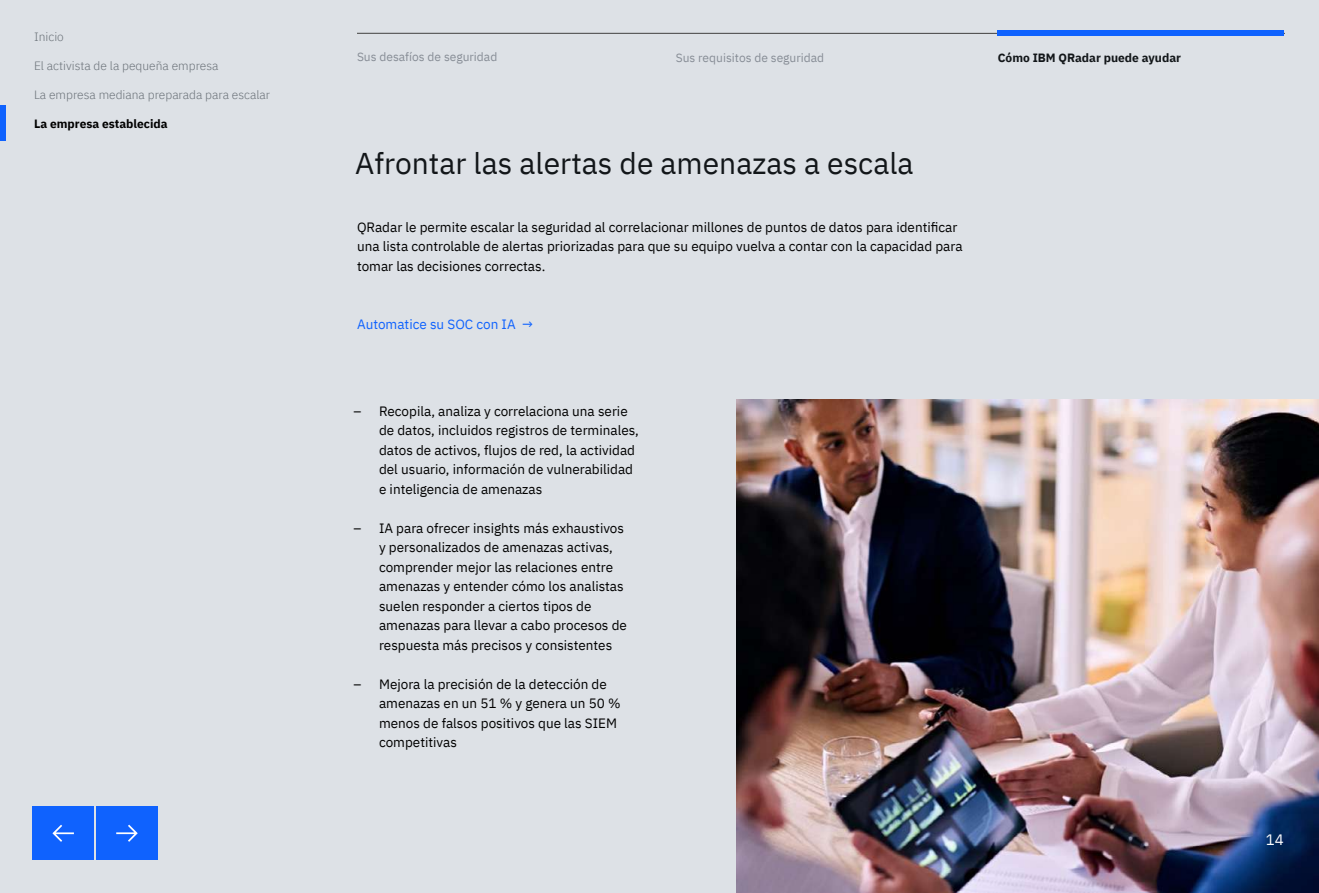
<style>
.page{position:relative;width:1319px;height:893px;background:#fff}
.page>*{position:absolute;margin:0;border:0;box-sizing:border-box;transform-origin:0 0}
.t1{font:30px "IBM Plex Sans";color:#121619}
.t2{font:15px "IBM Plex Sans";color:#fff}
.t3{font:13.5px/19.5px "IBM Plex Sans";color:#000}
.t4{font:13.5px "IBM Plex Sans";color:#0f62fe}
.t5{font:300 12px "IBM Plex Sans";color:#697077}
.t6{font:12px "IBM Plex Sans";color:#878d96}
.t7{font:700 12px "IBM Plex Sans";color:#121619}
.t8{font:700 12px "IBM Plex Sans";color:#000}
</style>
<div class="page">
<div style="left:0;top:0;width:1318px;height:893px;background:#dde1e6"></div>
<img style="left:736px;top:399px;width:582px;height:494px">
<hr style="left:357px;top:33px;width:927px;height:1px;background:#525252">
<div style="left:997px;top:31px;width:286px;height:5px;background:#0f62fe"></div>
<div style="left:0;top:105px;width:5px;height:36px;background:#0f62fe"></div>
<div style="left:33px;top:806px;width:61px;height:54px;background:#0f62fe"></div>
<div style="left:97px;top:806px;width:61px;height:54px;background:#0f62fe"></div>
<p class="t5" style="left:34px;top:28px;width:31px">Inicio</p>
<p class="t5" style="left:34px;top:57px;width:186px">El activista de la pequeña empresa</p>
<p class="t5" style="left:34px;top:86px;width:238px">La empresa mediana preparada para escalar</p>
<p class="t8" style="left:34px;top:114px;width:135px">La empresa establecida</p>
<p class="t6" style="left:357px;top:47px;width:142px">Sus desafíos de seguridad</p>
<p class="t6" style="left:675px;top:48px;width:150px">Sus requisitos de seguridad</p>
<p class="t7" style="left:997px;top:48px;width:185px">Cómo IBM QRadar puede ayudar</p>
<h1 class="t1" style="left:355px;top:141px;width:559px">Afrontar las alertas de amenazas a escala</h1>
<p class="t3" style="left:357px;top:216px;width:607px">QRadar le permite escalar la seguridad al correlacionar millones de puntos de datos para identificar una lista controlable de alertas priorizadas para que su equipo vuelva a contar con la capacidad para tomar las decisiones correctas.</p>
<p class="t4" style="left:357px;top:314px;width:177px">Automatice su SOC con IA →</p>
<p class="t3" style="left:379px;top:400px;width:261px;text-indent:-26px">– Recopila, analiza y correlaciona una serie de datos, incluidos registros de terminales, datos de activos, flujos de red, la actividad del usuario, información de vulnerabilidad e inteligencia de amenazas</p>
<p class="t3" style="left:379px;top:517px;width:249px;text-indent:-26px">– IA para ofrecer insights más exhaustivos y personalizados de amenazas activas, comprender mejor las relaciones entre amenazas y entender cómo los analistas suelen responder a ciertos tipos de amenazas para llevar a cabo procesos de respuesta más precisos y consistentes</p>
<p class="t3" style="left:379px;top:673px;width:243px;text-indent:-26px">– Mejora la precisión de la detección de amenazas en un 51 % y genera un 50 % menos de falsos positivos que las SIEM competitivas</p>
<p class="t2" style="left:1265px;top:828px;width:19px">14</p>
</div>
